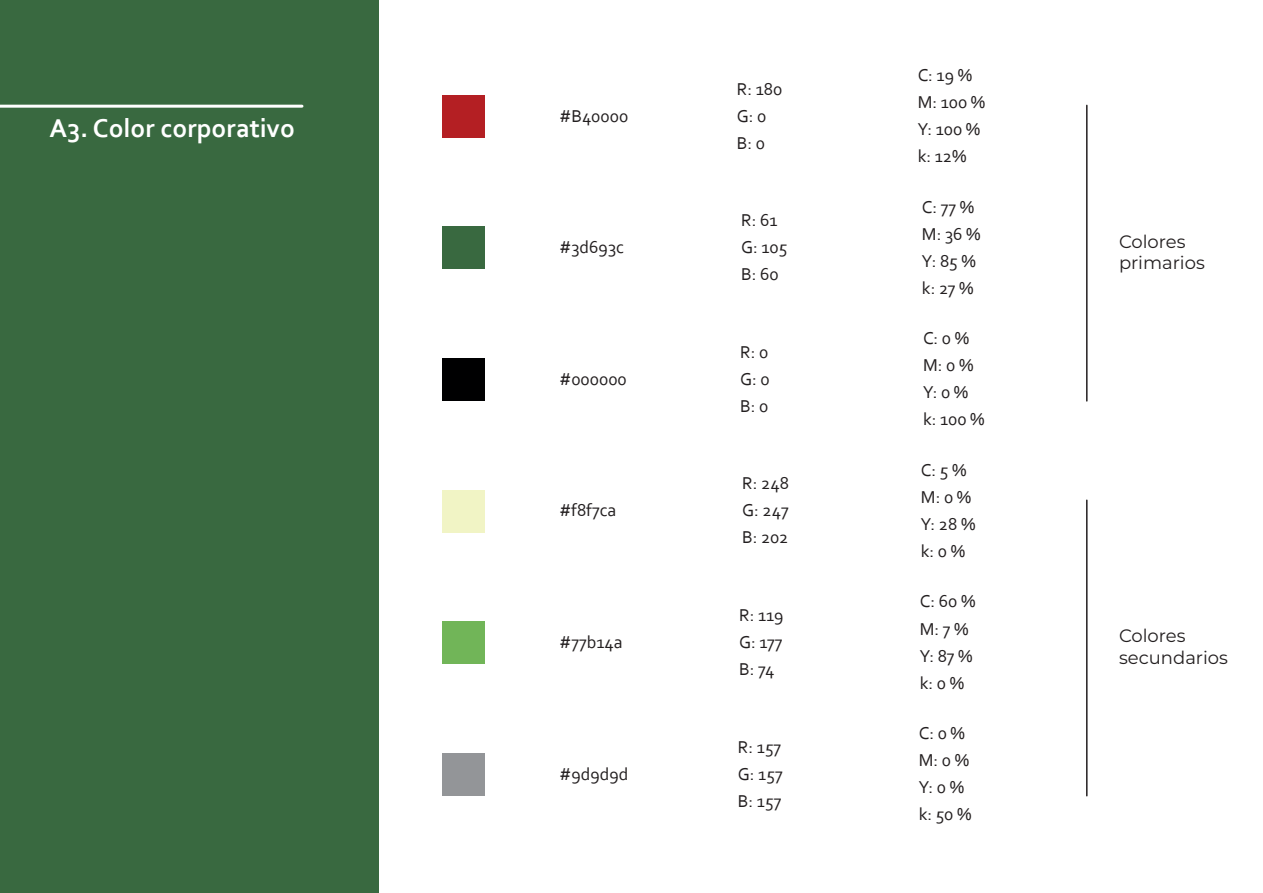
<style>
.page{position:relative;width:1263px;height:893px;background:#fff}
.page>*{position:absolute;margin:0;border:0;box-sizing:border-box;transform-origin:0 0}
.t1{font:700 27px "Corbel";color:#fff}
.t2{font:18px/27px "Corbel";color:#231f20}
.t3{font:18px/21.6px "Montserrat";color:#231f20}
</style>
<div class="page">
<div style="left:0;top:0;width:378px;height:893px;background:#396940"></div>
<hr style="left:0;top:105px;width:302px;height:3px;background:#fff">
<div style="left:442px;top:95px;width:43px;height:43px;background:#b41f23"></div>
<div style="left:442px;top:227px;width:43px;height:42px;background:#396940"></div>
<div style="left:442px;top:358px;width:43px;height:43px;background:#000001"></div>
<div style="left:442px;top:490px;width:43px;height:42px;background:#f1f4c5"></div>
<div style="left:442px;top:621px;width:43px;height:43px;background:#71b558"></div>
<div style="left:442px;top:753px;width:43px;height:43px;background:#939598"></div>
<hr style="left:1086px;top:105px;width:1px;height:296px;background:#231f20">
<hr style="left:1086px;top:500px;width:1px;height:296px;background:#231f20">
<h1 class="t1" style="left:50px;top:111px;width:247px">A3. Color corporativo</h1>
<p class="t2" style="left:559px;top:102px;width:70px">#B40000</p>
<p class="t2" style="left:559px;top:233px;width:66px">#3d693c</p>
<p class="t2" style="left:559px;top:365px;width:69px">#000000</p>
<p class="t2" style="left:559px;top:496px;width:58px">#f8f7ca</p>
<p class="t2" style="left:559px;top:628px;width:65px">#77b14a</p>
<p class="t2" style="left:559px;top:760px;width:71px">#9d9d9d</p>
<p class="t2" style="left:737px;top:75px;width:47px">R: 180<br>G: 0<br>B: 0</p>
<p class="t2" style="left:741px;top:206px;width:48px">R: 61<br>G: 105<br>B: 60</p>
<p class="t2" style="left:740px;top:338px;width:31px;text-align:justify">R: 0<br>G: 0<br>B: 0</p>
<p class="t2" style="left:742px;top:469px;width:48px;text-align:justify">R: 248<br>G: 247<br>B: 202</p>
<p class="t2" style="left:739px;top:601px;width:46px;text-align:justify">R: 119<br>G: 177<br>B: 74</p>
<p class="t2" style="left:738px;top:733px;width:46px;text-align:justify">R: 157<br>G: 157<br>B: 157</p>
<p class="t2" style="left:918px;top:61px;width:69px">C: 19 %<br>M: 100 %<br>Y: 100 % k: 12%</p>
<p class="t2" style="left:922px;top:193px;width:60px">C: 77 %<br>M: 36 %<br>Y: 85 % k: 27 %</p>
<p class="t2" style="left:923px;top:324px;width:63px">C: 0 %<br>M: 0 %<br>Y: 0 % k: 100 %</p>
<p class="t2" style="left:921px;top:456px;width:56px">C: 5 %<br>M: 0 %<br>Y: 28 % k: 0 %</p>
<p class="t2" style="left:920px;top:588px;width:57px">C: 60 %<br>M: 7 %<br>Y: 87 % k: 0 %</p>
<p class="t2" style="left:919px;top:719px;width:54px">C: 0 %<br>M: 0 %<br>Y: 0 % k: 50 %</p>
<p class="t3" style="left:1119px;top:230px;width:87px">Colores primarios</p>
<p class="t3" style="left:1119px;top:625px;width:110px">Colores secundarios</p>
</div>
